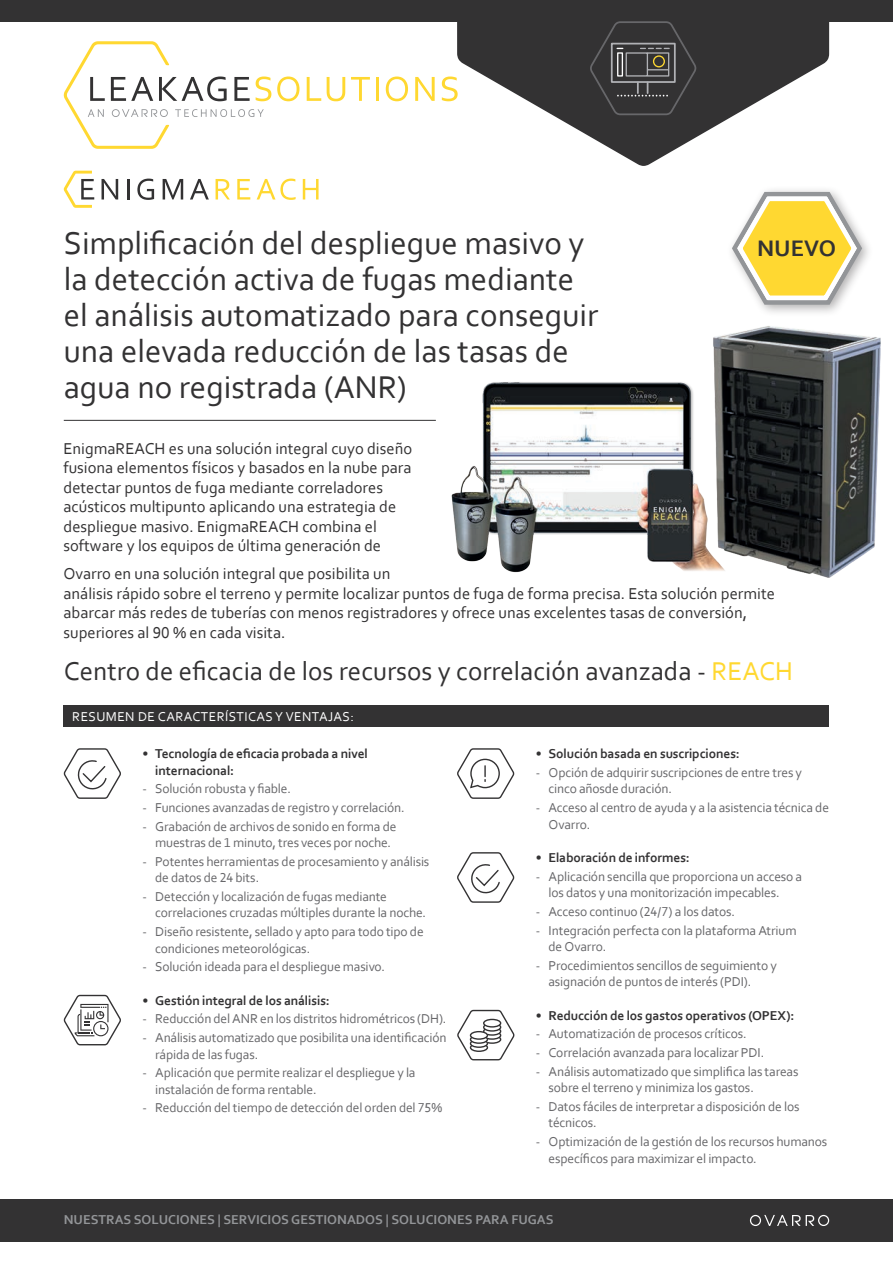
<style>
.page{position:relative;width:893px;height:1263px;background:#fff}
.page>*{position:absolute;margin:0;border:0;box-sizing:border-box;transform-origin:0 0}
.t1{font:33px/36px "Corbel";color:#333233}
.t2{font:27px "Corbel";color:#333233}
.t3{font:700 23.55px "Corbel";color:#333233}
.t4{font:16.5px/19.5px "Corbel";color:#333233}
.t5{font:13.5px/16.5px "Corbel";letter-spacing:-.01em;color:#67676a}
.t6{font:700 13.5px/16.5px "Corbel";letter-spacing:-.01em;color:#333233}
.t7{font:700 13.5px "Corbel";color:#939598}
.t8{font:13.5px "Corbel";letter-spacing:.03em;color:#fff}
.s1{color:#ffd831}
</style>
<div class="page">
<div style="left:0;top:0;width:893px;height:21px;background:#333233"></div>
<div style="left:0;top:1199px;width:893px;height:43px;background:#333233"></div>
<svg style="left:750px;top:1215px;width:79px;height:11px"></svg>
<svg style="left:457px;top:21px;width:372px;height:145px;fill:#333233"></svg>
<hr style="left:64px;top:420px;width:372px;height:1px;background:#333233">
<svg style="left:590px;top:21px;width:106px;height:94px"></svg>
<div style="left:64px;top:705px;width:765px;height:22px;background:#333233"></div>
<svg style="left:277px;top:77px;width:22px;height:24px"></svg>
<svg style="left:307px;top:77px;width:14px;height:24px"></svg>
<svg style="left:327px;top:77px;width:18px;height:24px"></svg>
<svg style="left:351px;top:77px;width:19px;height:24px"></svg>
<hr style="left:376px;top:77px;width:3px;height:24px;background:#ffd831">
<svg style="left:386px;top:77px;width:22px;height:24px"></svg>
<svg style="left:415px;top:77px;width:20px;height:24px"></svg>
<svg style="left:442px;top:77px;width:16px;height:24px"></svg>
<svg style="left:64px;top:41px;width:207px;height:108px"></svg>
<svg style="left:64px;top:171px;width:30px;height:37px"></svg>
<svg style="left:102px;top:179px;width:16px;height:20px"></svg>
<hr style="left:127px;top:179px;width:2px;height:20px;background:#333233">
<svg style="left:137px;top:179px;width:17px;height:21px"></svg>
<svg style="left:163px;top:179px;width:20px;height:20px"></svg>
<svg style="left:190px;top:179px;width:19px;height:20px"></svg>
<svg style="left:216px;top:179px;width:14px;height:20px"></svg>
<svg style="left:237px;top:179px;width:13px;height:20px"></svg>
<svg style="left:257px;top:179px;width:39px;height:21px"></svg>
<svg style="left:303px;top:179px;width:16px;height:20px"></svg>
<svg style="left:64px;top:748px;width:57px;height:51px"></svg>
<svg style="left:457px;top:852px;width:57px;height:51px"></svg>
<svg style="left:64px;top:995px;width:57px;height:50px"></svg>
<svg style="left:457px;top:1010px;width:57px;height:50px"></svg>
<svg style="left:457px;top:748px;width:57px;height:51px"></svg>
<img style="left:451px;top:326px;width:430px;height:252px">
<div style="left:726px;top:185px;width:148px;height:133px;background:#231f20;opacity:.35"></div>
<svg style="left:728px;top:188px;width:138px;height:121px"></svg>
<p class="t1" style="left:64px;top:224px;width:536px">Simplificación del despliegue masivo y la detección activa de fugas mediante el análisis automatizado para conseguir una elevada reducción de las tasas de agua no registrada (ANR)</p>
<p class="t4" style="left:64px;top:438px;width:350px">EnigmaREACH es una solución integral cuyo diseño fusiona elementos físicos y basados en la nube para detectar puntos de fuga mediante correladores acústicos multipunto aplicando una estrategia de despliegue masivo. EnigmaREACH combina el software y los equipos de última generación de</p>
<p class="t4" style="left:64px;top:564px;width:713px">Ovarro en una solución integral que posibilita un<br>análisis rápido sobre el terreno y permite localizar puntos de fuga de forma precisa. Esta solución permite abarcar más redes de tuberías con menos registradores y ofrece unas excelentes tasas de conversión, superiores al 90 % en cada visita.</p>
<p class="t3" style="left:757px;top:234px;width:80px">NUEVO</p>
<p class="t2" style="left:64px;top:654px;width:731px">Centro de eficacia de los recursos y correlación avanzada - <span class="s1">REACH</span></p>
<p class="t8" style="left:72px;top:708px;width:283px">RESUMEN DE CARACTERÍSTICAS Y VENTAJAS:</p>
<p class="t6" style="left:155px;top:745px;width:214px;text-indent:-13px">• Tecnología de eficacia probada a nivel internacional:</p>
<p class="t5" style="left:142px;top:780px;width:150px">- Solución robusta y fiable.</p>
<p class="t5" style="left:142px;top:799px;width:264px">- Funciones avanzadas de registro y correlación.</p>
<p class="t5" style="left:142px;top:818px;width:256px;text-align:center">- Grabación de archivos de sonido en forma de muestras de 1 minuto, tres veces por noche.</p>
<p class="t5" style="left:155px;top:853px;width:276px;text-indent:-13px">- Potentes herramientas de procesamiento y análisis de datos de 24 bits.</p>
<p class="t5" style="left:155px;top:888px;width:272px;text-indent:-13px">- Detección y localización de fugas mediante correlaciones cruzadas múltiples durante la noche.</p>
<p class="t5" style="left:155px;top:923px;width:270px;text-indent:-13px">- Diseño resistente, sellado y apto para todo tipo de condiciones meteorológicas.</p>
<p class="t5" style="left:142px;top:958px;width:244px">- Solución ideada para el despliegue masivo.</p>
<p class="t6" style="left:536px;top:745px;width:205px">• Solución basada en suscripciones:</p>
<p class="t5" style="left:549px;top:764px;width:255px;text-indent:-13px">- Opción de adquirir suscripciones de entre tres y cinco añosde duración.</p>
<p class="t5" style="left:549px;top:799px;width:282px;text-indent:-13px">- Acceso al centro de ayuda y a la asistencia técnica de<br>Ovarro.</p>
<p class="t6" style="left:536px;top:849px;width:156px">• Elaboración de informes:</p>
<p class="t5" style="left:549px;top:868px;width:255px;text-indent:-13px">- Aplicación sencilla que proporciona un acceso a los datos y una monitorización impecables.</p>
<p class="t5" style="left:536px;top:903px;width:201px">- Acceso continuo (24/7) a los datos.</p>
<p class="t5" style="left:549px;top:921px;width:250px;text-indent:-13px">- Integración perfecta con la plataforma Atrium de Ovarro.</p>
<p class="t5" style="left:549px;top:957px;width:230px;text-indent:-13px">- Procedimientos sencillos de seguimiento y asignación de puntos de interés (PDI).</p>
<p class="t6" style="left:536px;top:1007px;width:260px">• Reducción de los gastos operativos (OPEX):</p>
<p class="t5" style="left:536px;top:1025px;width:213px">- Automatización de procesos críticos.</p>
<p class="t5" style="left:536px;top:1044px;width:230px">- Correlación avanzada para localizar PDI.</p>
<p class="t5" style="left:549px;top:1063px;width:251px;text-indent:-13px">- Análisis automatizado que simplifica las tareas sobre el terreno y minimiza los gastos.</p>
<p class="t5" style="left:549px;top:1098px;width:253px;text-indent:-13px">- Datos fáciles de interpretar a disposición de los técnicos.</p>
<p class="t5" style="left:549px;top:1133px;width:280px;text-indent:-13px">- Optimización de la gestión de los recursos humanos específicos para maximizar el impacto.</p>
<p class="t6" style="left:142px;top:992px;width:189px">• Gestión integral de los análisis:</p>
<p class="t5" style="left:142px;top:1010px;width:305px">- Reducción del ANR en los distritos hidrométricos (DH).</p>
<p class="t5" style="left:155px;top:1029px;width:293px;text-indent:-13px">- Análisis automatizado que posibilita una identificación rápida de las fugas.</p>
<p class="t5" style="left:155px;top:1064px;width:262px;text-indent:-13px">- Aplicación que permite realizar el despliegue y la instalación de forma rentable.</p>
<p class="t5" style="left:142px;top:1099px;width:301px">- Reducción del tiempo de detección del orden del 75%</p>
<p class="t7" style="left:64px;top:1211px;width:491px">NUESTRAS SOLUCIONES | SERVICIOS GESTIONADOS | SOLUCIONES PARA FUGAS</p>
</div>
